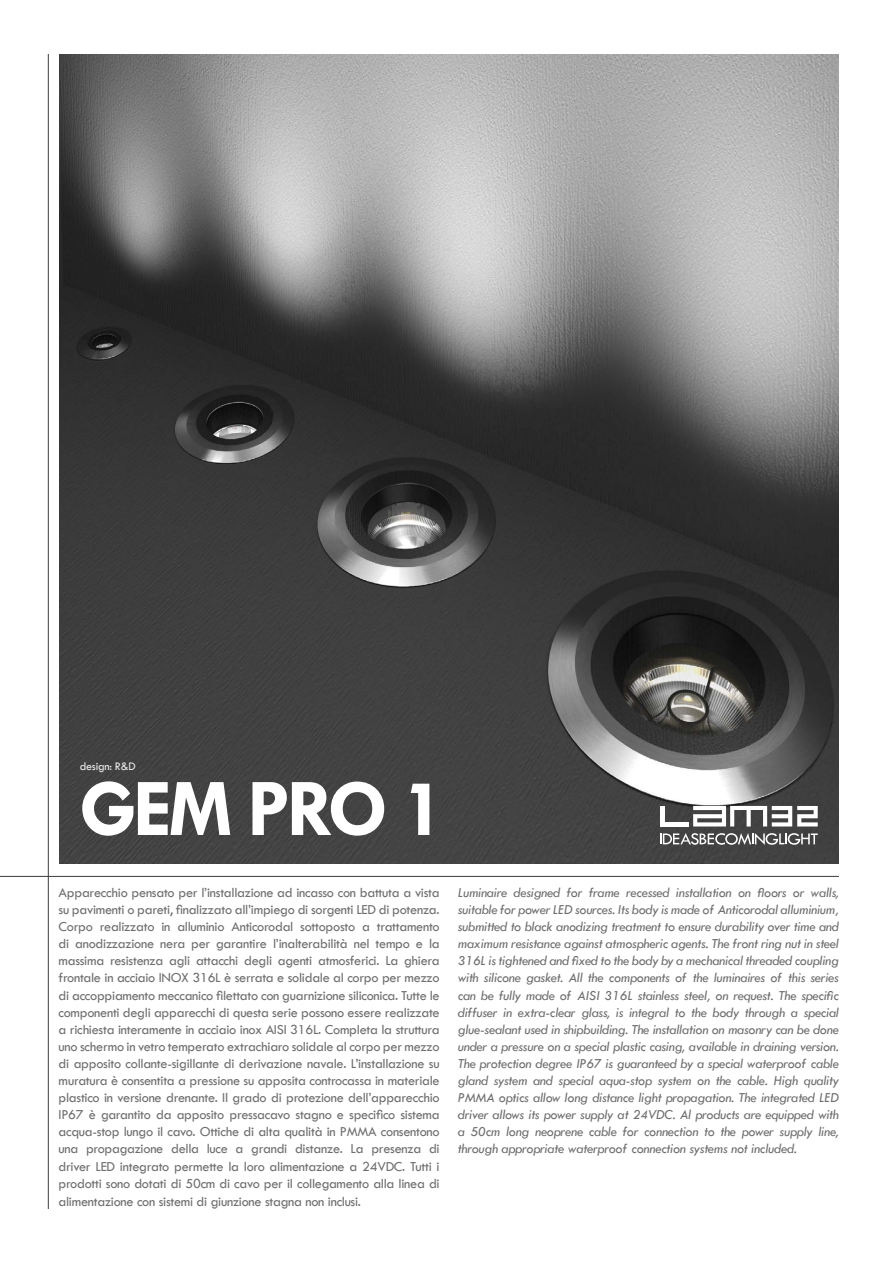
<style>
.page{position:relative;width:893px;height:1263px;background:#fff}
.page>*{position:absolute;margin:0;border:0;box-sizing:border-box;transform-origin:0 0}
.t1{font:700 82.5px "Tw Cen";letter-spacing:-.05em;color:#fff}
.t2{font:14.25px/17.1px "Tw Cen";letter-spacing:-.02em;color:#706f6f;text-align:justify}
.t3{font:italic 14.25px/17.1px "Tw Cen";letter-spacing:-.02em;color:#706f6f;text-align:justify}
.t4{font:12px "Tw Cen";letter-spacing:-.02em;color:#ededed}
</style>
<div class="page">
<img style="left:60px;top:54px;width:779px;height:810px">
<hr style="left:0;top:876px;width:839px;height:1px;background:#3c3c3b">
<hr style="left:48px;top:54px;width:1px;height:1155px;background:#3c3c3b">
<hr style="left:660px;top:822px;width:29px;height:4px;background:#fff">
<hr style="left:660px;top:806px;width:4px;height:20px;background:#fff">
<svg style="left:693px;top:806px;width:125px;height:20px"></svg>
<svg style="left:660px;top:833px;width:158px;height:12px"></svg>
<p class="t4" style="left:80px;top:759px;width:57px">design: R&amp;D</p>
<h1 class="t1" style="left:80px;top:759px;width:367px">GEM PRO 1</h1>
<p class="t2" style="left:59px;top:884px;width:383px">Apparecchio pensato per l’installazione ad incasso con battuta a vista su pavimenti o pareti, finalizzato all’impiego di sorgenti LED di potenza.<br>Corpo realizzato in alluminio Anticorodal sottoposto a trattamento di anodizzazione nera per garantire l’inalterabilità nel tempo e la massima resistenza agli attacchi degli agenti atmosferici. La ghiera frontale in acciaio INOX 316L è serrata e solidale al corpo per mezzo di accoppiamento meccanico filettato con guarnizione siliconica. Tutte le componenti degli apparecchi di questa serie possono essere realizzate a richiesta interamente in acciaio inox AISI 316L. Completa la struttura uno schermo in vetro temperato extrachiaro solidale al corpo per mezzo di apposito collante-sigillante di derivazione navale. L’installazione su muratura è consentita a pressione su apposita controcassa in materiale plastico in versione drenante. Il grado di protezione dell’apparecchio IP67 è garantito da apposito pressacavo stagno e specifico sistema acqua-stop lungo il cavo. Ottiche di alta qualità in PMMA consentono una propagazione della luce a grandi distanze. La presenza di driver LED integrato permette la loro alimentazione a 24VDC. Tutti i prodotti sono dotati di 50cm di cavo per il collegamento alla linea di alimentazione con sistemi di giunzione stagna non inclusi.</p>
<p class="t3" style="left:458px;top:884px;width:383px">Luminaire designed for frame recessed installation on floors or walls, suitable for power LED sources. Its body is made of Anticorodal alluminium, submitted to black anodizing treatment to ensure durability over time and maximum resistance against atmospheric agents. The front ring nut in steel 316L is tightened and fixed to the body by a mechanical threaded coupling with silicone gasket. All the components of the luminaires of this series can be fully made of AISI 316L stainless steel, on request. The specific diffuser in extra-clear glass, is integral to the body through a special glue-sealant used in shipbuilding. The installation on masonry can be done under a pressure on a special plastic casing, available in draining version.<br>The protection degree IP67 is guaranteed by a special waterproof cable gland system and special aqua-stop system on the cable. High quality PMMA optics allow long distance light propagation. The integrated LED driver allows its power supply at 24VDC. Al products are equipped with a 50cm long neoprene cable for connection to the power supply line, through appropriate waterproof connection systems not included.</p>
</div>
